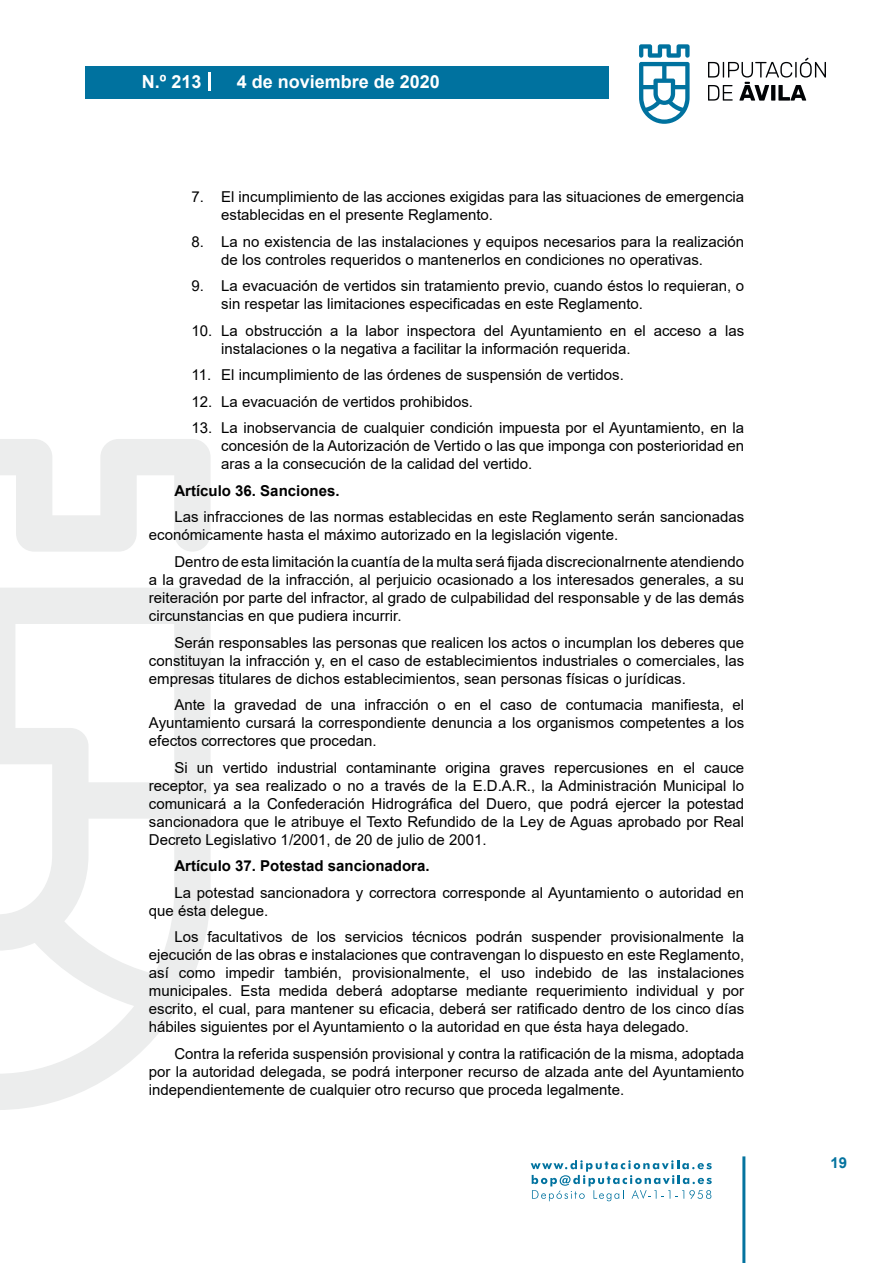
<style>
.page{position:relative;width:893px;height:1263px;background:#fff}
.page>*{position:absolute;margin:0;border:0;box-sizing:border-box;transform-origin:0 0}
.t1{font:700 18px "Arial";color:#fff}
.t2{font:15px/18px "Arial";color:#000;text-align:justify}
.t3{font:700 15px "Arial";color:#000}
.t4{font:700 15px "Arial";color:#04739f}
</style>
<div class="page">
<svg style="left:531px;top:1160px;width:181px;height:41px"></svg>
<div style="left:85px;top:66px;width:523px;height:33px;background:#00729f"></div>
<svg style="left:639px;top:44px;width:51px;height:80px"></svg>
<svg style="left:708px;top:58px;width:118px;height:43px"></svg>
<hr style="left:742px;top:1156px;width:3px;height:107px;background:#04739f">
<svg style="left:208px;top:72px;width:2px;height:18px"></svg>
<svg style="left:0;top:439px;width:211px;height:671px"></svg>
<p class="t1" style="left:142px;top:69px;width:61px">N.º 213</p>
<p class="t1" style="left:237px;top:69px;width:205px">4 de noviembre de 2020</p>
<p class="t2" style="left:221px;top:188px;width:524px;text-indent:-30px">7. El incumplimiento de las acciones exigidas para las situaciones de emergencia establecidas en el presente Reglamento.</p>
<p class="t2" style="left:221px;top:233px;width:524px;text-indent:-30px">8. La no existencia de las instalaciones y equipos necesarios para la realización de los controles requeridos o mantenerlos en condiciones no operativas.</p>
<p class="t2" style="left:221px;top:277px;width:524px;text-indent:-30px">9. La evacuación de vertidos sin tratamiento previo, cuando éstos lo requieran, o sin respetar las limitaciones especificadas en este Reglamento.</p>
<p class="t2" style="left:221px;top:322px;width:524px;text-indent:-30px">10. La obstrucción a la labor inspectora del Ayuntamiento en el acceso a las instalaciones o la negativa a facilitar la información requerida.</p>
<p class="t2" style="left:191px;top:366px;width:434px">11. El incumplimiento de las órdenes de suspensión de vertidos.</p>
<p class="t2" style="left:191px;top:393px;width:283px">12. La evacuación de vertidos prohibidos.</p>
<p class="t2" style="left:221px;top:419px;width:524px;text-indent:-30px">13. La inobservancia de cualquier condición impuesta por el Ayuntamiento, en la concesión de la Autorización de Vertido o las que imponga con posterioridad en aras a la consecución de la calidad del vertido.</p>
<p class="t3" style="left:174px;top:480px;width:167px">Artículo 36. Sanciones.</p>
<p class="t2" style="left:149px;top:508px;width:597px;text-indent:26px">Las infracciones de las normas establecidas en este Reglamento serán sancionadas económicamente hasta el máximo autorizado en la legislación vigente.</p>
<p class="t2" style="left:149px;top:553px;width:597px;text-indent:26px">Dentro de esta limitación la cuantía de la multa será fijada discrecionalrnente atendiendo a la gravedad de la infracción, al perjuicio ocasionado a los interesados generales, a su reiteración por parte del infractor, al grado de culpabilidad del responsable y de las demás circunstancias en que pudiera incurrir.</p>
<p class="t2" style="left:149px;top:633px;width:597px;text-indent:26px">Serán responsables las personas que realicen los actos o incumplan los deberes que constituyan la infracción y, en el caso de establecimientos industriales o comerciales, las empresas titulares de dichos establecimientos, sean personas físicas o jurídicas.</p>
<p class="t2" style="left:149px;top:696px;width:597px;text-indent:26px">Ante la gravedad de una infracción o en el caso de contumacia manifiesta, el Ayuntamiento cursará la correspondiente denuncia a los organismos competentes a los efectos correctores que procedan.</p>
<p class="t2" style="left:149px;top:758px;width:597px;text-indent:26px">Si un vertido industrial contaminante origina graves repercusiones en el cauce receptor, ya sea realizado o no a través de la E.D.A.R., la Administración Municipal lo comunicará a la Confederación Hidrográfica del Duero, que podrá ejercer la potestad sancionadora que le atribuye el Texto Refundido de la Ley de Aguas aprobado por Real Decreto Legislativo 1/2001, de 20 de julio de 2001.</p>
<p class="t3" style="left:174px;top:855px;width:257px">Artículo 37. Potestad sancionadora.</p>
<p class="t2" style="left:149px;top:883px;width:597px;text-indent:26px">La potestad sancionadora y correctora corresponde al Ayuntamiento o autoridad en que ésta delegue.</p>
<p class="t2" style="left:149px;top:928px;width:597px;text-indent:26px">Los facultativos de los servicios técnicos podrán suspender provisionalmente la ejecución de las obras e instalaciones que contravengan lo dispuesto en este Reglamento, así como impedir también, provisionalmente, el uso indebido de las instalaciones municipales. Esta medida deberá adoptarse mediante requerimiento individual y por escrito, el cual, para mantener su eficacia, deberá ser ratificado dentro de los cinco días hábiles siguientes por el Ayuntamiento o la autoridad en que ésta haya delegado.</p>
<p class="t2" style="left:149px;top:1044px;width:597px;text-indent:26px">Contra la referida suspensión provisional y contra la ratificación de la misma, adoptada por la autoridad delegada, se podrá interponer recurso de alzada ante del Ayuntamiento independientemente de cualquier otro recurso que proceda legalmente.</p>
<p class="t4" style="left:831px;top:1152px;width:18px">19</p>
</div>
